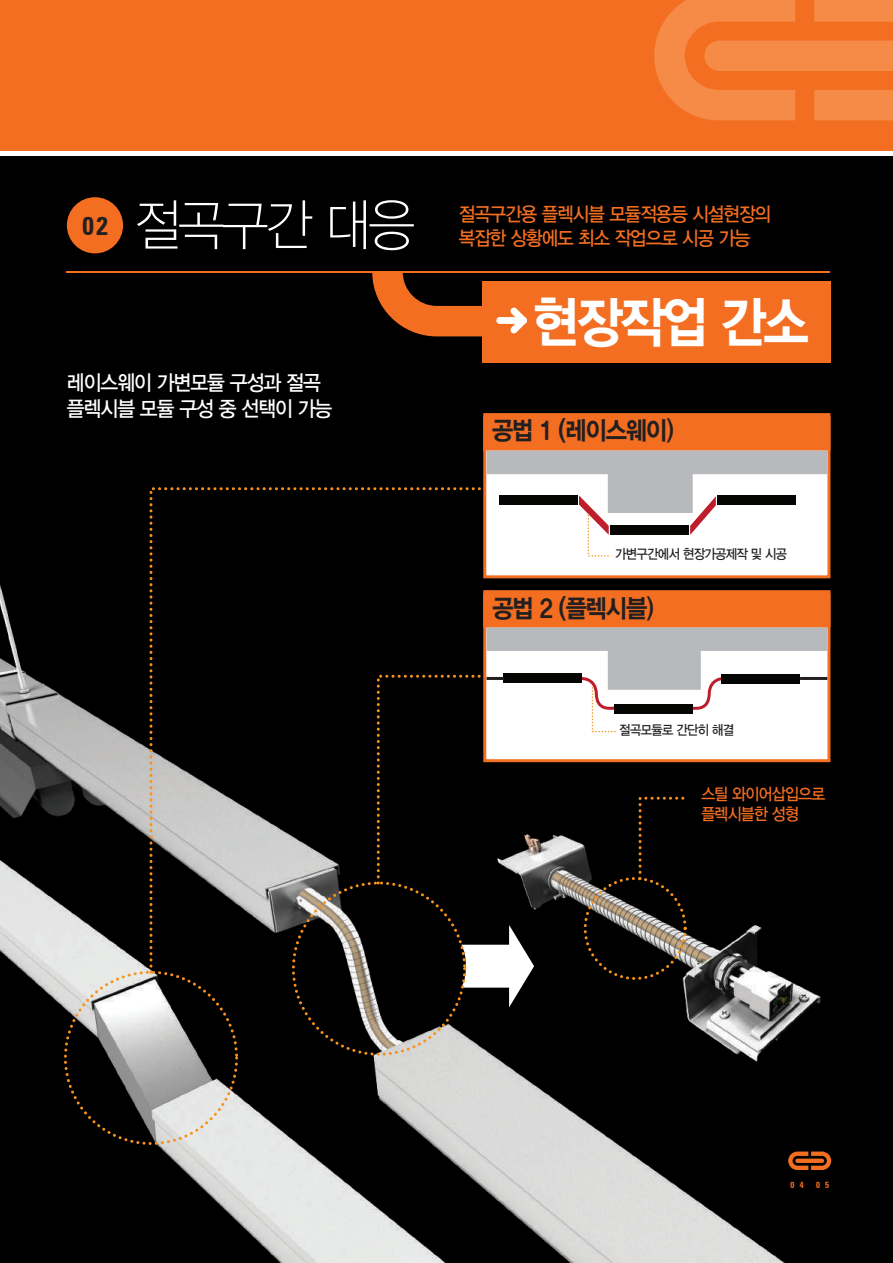
<style>
.page{position:relative;width:893px;height:1263px;background:#fff}
.page>*{position:absolute;margin:0;border:0;box-sizing:border-box;transform-origin:0 0}
.t1{font:55.35px "YDIYGO310";letter-spacing:-.05em;color:#fff;scale:.91 1}
.t2{font:55.35px "YDIYGO350";letter-spacing:-.05em;color:#fff;scale:.89 1}
.t3{font:25.5px "YDIYGO350";letter-spacing:-.05em;color:#231f20;scale:.91 1}
.t4{font:21.3px/25.5px "YDIYGO330";letter-spacing:-.05em;color:#fff;scale:.91 1}
.t5{font:19.65px/23.5px "YDIYGO330";letter-spacing:-.05em;color:#f36e21;scale:.91 1}
.t6{font:16.65px/20.1px "YDIYGO330";letter-spacing:-.05em;color:#f36e21;scale:.91 1}
.t7{font:13.5px "YDIYGO330";letter-spacing:-.05em;color:#231f20;scale:.91 1}
.t8{font:8.85px "Univeconbol";color:#f36e21}
.s1{font-family:"Univeconbol";font-size:25.8px;color:#231f20}
</style>
<div class="page">
<img style="left:0;top:156px;width:893px;height:1107px">
<svg style="left:461px;top:925px;width:73px;height:82px"></svg>
<div style="left:0;top:0;width:893px;height:156px;background:#f36e21"></div>
<hr style="left:0;top:152px;width:893px;height:4px;background:#fff">
<div style="left:67px;top:197px;width:56px;height:56px;background:#f36e21;border-radius:50%"></div>
<div style="left:482px;top:282px;width:348px;height:81px;background:#f36e21"></div>
<hr style="left:66px;top:271px;width:764px;height:2px;background:#f36e21">
<svg style="left:372px;top:273px;width:155px;height:63px"></svg>
<div style="left:483px;top:416px;width:347px;height:162px;background:#fff;border:3px solid #f36e21"></div>
<div style="left:483px;top:413px;width:347px;height:38px;background:#f36e21;border:3px solid #f36e21"></div>
<div style="left:483px;top:590px;width:347px;height:38px;background:#f36e21;border:3px solid #f36e21"></div>
<svg style="left:487px;top:451px;width:340px;height:106px"></svg>
<svg style="left:788px;top:1151px;width:43px;height:19px"></svg>
<div style="left:795px;top:1158px;width:29px;height:5px;background:#f36e21;border-radius:2px"></div>
<svg style="left:148px;top:486px;width:339px;height:489px;background:#1d1c1a"></svg>
<svg style="left:375px;top:627px;width:452px;height:259px"></svg>
<div style="left:584px;top:877px;width:103px;height:103px;border:3px dashed #f7931d;border-radius:50%"></div>
<svg style="left:654px;top:0;width:239px;height:120px"></svg>
<h1 class="t1" style="left:82px;top:195px;width:367px"><span class="s1">02</span> 절곡구간 대응</h1>
<p class="t5" style="left:459px;top:203px;width:345px">절곡구간용 플렉시블 모듈적용등 시설현장의 복잡한 상황에도 최소 작업으로 시공 가능</p>
<p class="t4" style="left:67px;top:370px;width:293px">레이스웨이 가변모듈 구성과 절곡 플렉시블 모듈 구성 중 선택이 가능</p>
<h1 class="t2" style="left:534px;top:294px;width:311px">현장작업 간소</h1>
<p class="t3" style="left:492px;top:417px;width:202px">공법 1 (레이스웨이)</p>
<p class="t7" style="left:615px;top:547px;width:191px">가변구간에서 현장가공제작 및 시공</p>
<p class="t3" style="left:492px;top:595px;width:180px">공법 2 (플렉시블)</p>
<p class="t7" style="left:619px;top:722px;width:128px">절곡모듈로 간단히 해결</p>
<p class="t6" style="left:701px;top:784px;width:138px">스틸 와이어삽입으로 플렉시블한 성형</p>
<p class="t8" style="left:791px;top:1179px;width:15px">0 4</p>
<p class="t8" style="left:816px;top:1179px;width:15px">0 5</p>
</div>
